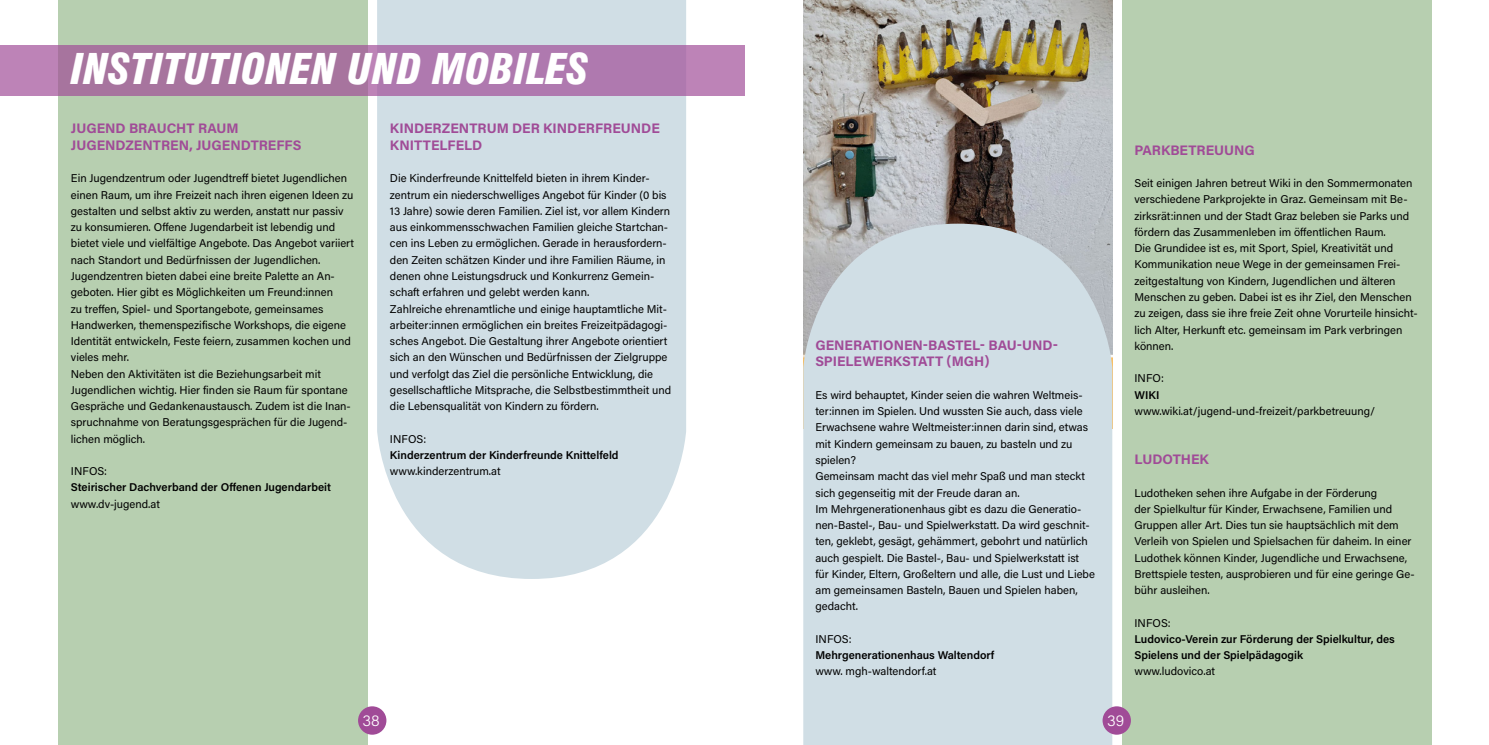
<style>
.page{position:relative;width:1489px;height:745px;background:#fff}
.page>*{position:absolute;margin:0;border:0;box-sizing:border-box;transform-origin:0 0}
.t1{font:italic 900 condensed 41.25px "Swiss 721 BT";color:#fff}
.t2{font:300 15px "Acumin Pro";color:#fff}
.t3{font:700 13.75px/16.5px "Acumin Pro";color:#a04b97}
.t4{font:11.25px/16.2px "Acumin Pro";color:#000}
.t5{font:600 11.25px/16.2px "Acumin Pro";color:#000}
</style>
<div class="page">
<img style="left:803px;top:0;width:309px;height:223px">
<div style="left:1121px;top:0;width:309px;height:744px;background:#b7cfb0"></div>
<div style="left:803px;top:223px;width:309px;height:521px;background:#d0dee5"></div>
<div style="left:58px;top:0;width:309px;height:744px;background:#b7cfb0"></div>
<div style="left:377px;top:0;width:309px;height:578px;background:#d0dee5"></div>
<svg style="left:0;top:45px;width:744px;height:51px;background:#ae78a9"></svg>
<div style="left:358px;top:705px;width:28px;height:29px;background:#a04b97;border-radius:50%"></div>
<div style="left:1102px;top:705px;width:28px;height:29px;background:#a04b97;border-radius:50%"></div>
<p class="t1" style="left:71px;top:44px;width:519px">INSTITUTIONEN UND MOBILES</p>
<p class="t3" style="left:71px;top:120px;width:169px">JUGEND BRAUCHT RAUM</p>
<p class="t3" style="left:71px;top:136px;width:232px">JUGENDZENTREN, JUGENDTREFFS</p>
<p class="t4" style="left:71px;top:170px;width:285px">Ein Jugendzentrum oder Jugendtreff bietet Jugendlichen einen Raum, um ihre Freizeit nach ihren eigenen Ideen zu gestalten und selbst aktiv zu werden, anstatt nur passiv zu konsumieren. Offene Jugendarbeit ist lebendig und bietet viele und vielfältige Angebote. Das Angebot variiert nach Standort und Bedürfnissen der Jugendlichen.</p>
<p class="t4" style="left:71px;top:267px;width:281px">Jugendzentren bieten dabei eine breite Palette an An&shy;geboten. Hier gibt es Möglichkeiten um Freund:innen<br>zu treffen, Spiel- und Sportangebote, gemeinsames Handwerken, themenspezifische Workshops, die eigene Identität entwickeln, Feste feiern, zusammen kochen und vieles mehr.</p>
<p class="t4" style="left:71px;top:365px;width:281px">Neben den Aktivitäten ist die Beziehungsarbeit mit Jugendlichen wichtig. Hier finden sie Raum für spontane Gespräche und Gedankenaustausch. Zudem ist die Inan&shy;spruchnahme von Beratungsgesprächen für die Jugend&shy;lichen möglich.</p>
<p class="t4" style="left:71px;top:462px;width:38px">INFOS:</p>
<p class="t5" style="left:71px;top:478px;width:262px">Steirischer Dachverband der Offenen Jugendarbeit</p>
<p class="t4" style="left:71px;top:495px;width:91px">www.dv-jugend.at</p>
<p class="t3" style="left:390px;top:120px;width:271px">KINDERZENTRUM DER KINDERFREUNDE<br>KNITTELFELD</p>
<p class="t4" style="left:390px;top:170px;width:282px">Die Kinderfreunde Knittelfeld bieten in ihrem Kinder&shy;zentrum ein niederschwelliges Angebot für Kinder (0 bis 13 Jahre) sowie deren Familien. Ziel ist, vor allem Kindern aus einkommensschwachen Familien gleiche Startchan&shy;cen ins Leben zu ermöglichen. Gerade in herausfordern&shy;den Zeiten schätzen Kinder und ihre Familien Räume, in denen ohne Leistungsdruck und Konkurrenz Gemein&shy;schaft erfahren und gelebt werden kann.</p>
<p class="t4" style="left:390px;top:300px;width:283px">Zahlreiche ehrenamtliche und einige hauptamtliche Mit&shy;arbeiter:innen ermöglichen ein breites Freizeitpädagogi&shy;sches Angebot. Die Gestaltung ihrer Angebote orientiert sich an den Wünschen und Bedürfnissen der Zielgruppe und verfolgt das Ziel die persönliche Entwicklung, die gesellschaftliche Mitsprache, die Selbstbestimmtheit und die Lebensqualität von Kindern zu fördern.</p>
<p class="t4" style="left:390px;top:430px;width:38px">INFOS:</p>
<p class="t5" style="left:390px;top:446px;width:230px">Kinderzentrum der Kinderfreunde Knittelfeld</p>
<p class="t4" style="left:390px;top:462px;width:112px">www.kinderzentrum.at</p>
<p class="t3" style="left:815px;top:336px;width:244px">GENERATIONEN-BASTEL- BAU-UND-</p>
<p class="t3" style="left:815px;top:352px;width:176px">SPIELEWERKSTATT (MGH)</p>
<p class="t4" style="left:815px;top:386px;width:274px">Es wird behauptet, Kinder seien die wahren Weltmeis&shy;ter:innen im Spielen. Und wussten Sie auch, dass viele Erwachsene wahre Weltmeister:innen darin sind, etwas mit Kindern gemeinsam zu bauen, zu basteln und zu spielen?</p>
<p class="t4" style="left:815px;top:467px;width:271px">Gemeinsam macht das viel mehr Spaß und man steckt sich gegenseitig mit der Freude daran an.</p>
<p class="t4" style="left:815px;top:500px;width:281px">Im Mehrgenerationenhaus gibt es dazu die Generatio&shy;nen-Bastel-, Bau- und Spielwerkstatt. Da wird geschnit&shy;ten, geklebt, gesägt, gehämmert, gebohrt und natürlich auch gespielt. Die Bastel-, Bau- und Spielwerkstatt ist für Kinder, Eltern, Großeltern und alle, die Lust und Liebe am gemeinsamen Basteln, Bauen und Spielen haben, gedacht.</p>
<p class="t4" style="left:815px;top:630px;width:38px">INFOS:</p>
<p class="t5" style="left:815px;top:646px;width:180px">Mehrgenerationenhaus Waltendorf</p>
<p class="t4" style="left:815px;top:662px;width:123px">www. mgh-waltendorf.at</p>
<p class="t3" style="left:1134px;top:141px;width:122px">PARKBETREUUNG</p>
<p class="t4" style="left:1134px;top:174px;width:279px">Seit einigen Jahren betreut Wiki in den Sommermonaten verschiedene Parkprojekte in Graz. Gemeinsam mit Be&shy;zirksrät:innen und der Stadt Graz beleben sie Parks und fördern das Zusammenleben im öffentlichen Raum.</p>
<p class="t4" style="left:1134px;top:239px;width:285px">Die Grundidee ist es, mit Sport, Spiel, Kreativität und Kommunikation neue Wege in der gemeinsamen Frei&shy;zeitgestaltung von Kindern, Jugendlichen und älteren Menschen zu geben. Dabei ist es ihr Ziel, den Menschen zu zeigen, dass sie ihre freie Zeit ohne Vorurteile hinsicht&shy;lich Alter, Herkunft etc. gemeinsam im Park verbringen können.</p>
<p class="t4" style="left:1134px;top:369px;width:31px">INFO:</p>
<p class="t5" style="left:1134px;top:386px;width:26px">WIKI</p>
<p class="t4" style="left:1134px;top:402px;width:242px">www.wiki.at/jugend-und-freizeit/parkbetreuung/</p>
<p class="t3" style="left:1134px;top:450px;width:76px">LUDOTHEK</p>
<p class="t4" style="left:1134px;top:483px;width:282px">Ludotheken sehen ihre Aufgabe in der Förderung<br>der Spielkultur für Kinder, Erwachsene, Familien und Gruppen aller Art. Dies tun sie hauptsächlich mit dem Verleih von Spielen und Spielsachen für daheim. In einer Ludothek können Kinder, Jugendliche und Erwachsene, Brettspiele testen, ausprobieren und für eine geringe Ge&shy;bühr ausleihen.</p>
<p class="t4" style="left:1134px;top:613px;width:38px">INFOS:</p>
<p class="t5" style="left:1134px;top:630px;width:262px">Ludovico-Verein zur Förderung der Spielkultur, des<br>Spielens und der Spielpädagogik</p>
<p class="t4" style="left:1134px;top:662px;width:82px">www.ludovico.at</p>
<p class="t2" style="left:362px;top:710px;width:19px">38</p>
<p class="t2" style="left:1107px;top:710px;width:19px">39</p>
</div>
